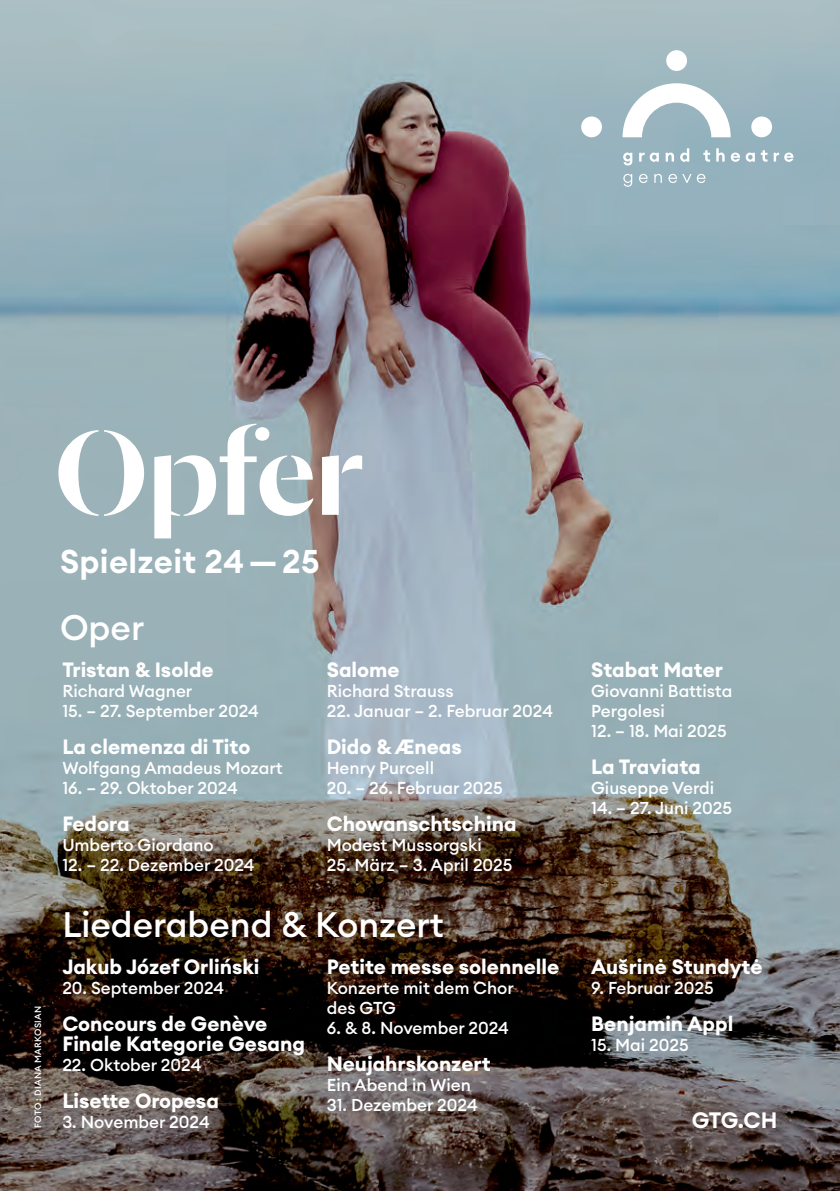
<style>
.page{position:relative;width:840px;height:1191px;background:#fff}
.page>*{position:absolute;margin:0;border:0;box-sizing:border-box;transform-origin:0 0}
.t1{font:500 132.8px "Dala Moa";color:#fff}
.t2{font:500 35px "Euclid Circular A";color:#fff}
.t3{font:600 32.4px "Euclid Circular A";letter-spacing:.01em;color:#fff}
.t4{font:600 22px "Euclid Circular A";color:#fff}
.t5{font:700 20.4px/20px "Euclid Circular A";color:#fff}
.t6{font:500 17px/20px "Euclid Circular A";color:#fff}
.t7{font:500 9px "Euclid Circular A";letter-spacing:.03em;color:#fff}
</style>
<div class="page">
<img style="left:0;top:0;width:839px;height:1191px">
<div style="left:666px;top:50px;width:20px;height:21px;background:#fff;border-radius:50%"></div>
<div style="left:581px;top:116px;width:20px;height:21px;background:#fff;border-radius:50%"></div>
<div style="left:750px;top:116px;width:21px;height:21px;background:#fff;border-radius:50%"></div>
<svg style="left:622px;top:83px;width:108px;height:54px"></svg>
<svg style="left:622px;top:153px;width:10px;height:12px"></svg>
<svg style="left:638px;top:153px;width:20px;height:9px"></svg>
<svg style="left:665px;top:153px;width:8px;height:9px"></svg>
<svg style="left:679px;top:148px;width:10px;height:14px"></svg>
<svg style="left:703px;top:150px;width:6px;height:12px"></svg>
<svg style="left:715px;top:148px;width:9px;height:14px"></svg>
<svg style="left:730px;top:153px;width:9px;height:9px"></svg>
<svg style="left:745px;top:153px;width:9px;height:9px"></svg>
<svg style="left:760px;top:150px;width:7px;height:12px"></svg>
<svg style="left:773px;top:153px;width:20px;height:9px"></svg>
<svg style="left:623px;top:174px;width:9px;height:13px"></svg>
<svg style="left:638px;top:174px;width:9px;height:9px"></svg>
<svg style="left:654px;top:174px;width:7px;height:9px"></svg>
<svg style="left:668px;top:174px;width:37px;height:9px"></svg>
<p class="t7" style="left:32px;top:1127px;width:123px;rotate:-90deg">FOTO : DIANA MARKOSIAN</p>
<h1 class="t1" style="left:54px;top:389px;width:310px">Opfer</h1>
<h3 class="t3" style="left:60px;top:541px;width:261px">Spielzeit 24 — 25</h3>
<h2 class="t2" style="left:60px;top:605px;width:86px">Oper</h2>
<p class="t5" style="left:62px;top:660px;width:153px">Tristan &amp; Isolde</p>
<p class="t6" style="left:62px;top:681px;width:131px">Richard Wagner</p>
<p class="t6" style="left:62px;top:701px;width:198px">15. – 27. September 2024</p>
<p class="t5" style="left:62px;top:737px;width:189px">La clemenza di Tito</p>
<p class="t6" style="left:62px;top:758px;width:222px">Wolfgang Amadeus Mozart</p>
<p class="t6" style="left:62px;top:778px;width:177px">16. – 29. Oktober 2024</p>
<p class="t5" style="left:62px;top:814px;width:69px">Fedora</p>
<p class="t6" style="left:62px;top:835px;width:153px">Umberto Giordano</p>
<p class="t6" style="left:62px;top:855px;width:194px">12. – 22. Dezember 2024</p>
<p class="t5" style="left:326px;top:660px;width:74px">Salome</p>
<p class="t6" style="left:326px;top:681px;width:128px">Richard Strauss</p>
<p class="t6" style="left:326px;top:701px;width:227px">22. Januar – 2. Februar 2024</p>
<p class="t5" style="left:326px;top:737px;width:136px">Dido &amp; Æneas</p>
<p class="t6" style="left:326px;top:758px;width:109px">Henry Purcell</p>
<p class="t6" style="left:326px;top:778px;width:177px">20. – 26. Februar 2025</p>
<p class="t5" style="left:326px;top:814px;width:191px">Chowanschtschina</p>
<p class="t6" style="left:326px;top:835px;width:156px">Modest Mussorgski</p>
<p class="t6" style="left:326px;top:855px;width:187px">25. März – 3. April 2025</p>
<h2 class="t2" style="left:62px;top:901px;width:383px">Liederabend &amp; Konzert</h2>
<p class="t5" style="left:62px;top:956px;width:198px">Jakub Józef Orliński</p>
<p class="t6" style="left:62px;top:977px;width:163px">20. September 2024</p>
<p class="t5" style="left:62px;top:1013px;width:244px">Concours de Genève<br>Finale Kategorie Gesang</p>
<p class="t6" style="left:62px;top:1054px;width:140px">22. Oktober 2024</p>
<p class="t5" style="left:62px;top:1090px;width:158px">Lisette Oropesa</p>
<p class="t6" style="left:62px;top:1111px;width:149px">3. November 2024</p>
<p class="t5" style="left:326px;top:956px;width:234px">Petite messe solennelle</p>
<p class="t6" style="left:326px;top:977px;width:188px">Konzerte mit dem Chor des GTG</p>
<p class="t6" style="left:326px;top:1017px;width:183px">6. &amp; 8. November 2024</p>
<p class="t5" style="left:326px;top:1053px;width:165px">Neujahrskonzert</p>
<p class="t6" style="left:326px;top:1074px;width:146px">Ein Abend in Wien</p>
<p class="t6" style="left:326px;top:1094px;width:152px">31. Dezember 2024</p>
<p class="t5" style="left:591px;top:660px;width:133px">Stabat Mater</p>
<p class="t6" style="left:591px;top:681px;width:142px">Giovanni Battista<br>Pergolesi</p>
<p class="t6" style="left:591px;top:721px;width:137px">12. – 18. Mai 2025</p>
<p class="t5" style="left:591px;top:757px;width:111px">La Traviata</p>
<p class="t6" style="left:591px;top:778px;width:124px">Giuseppe Verdi</p>
<p class="t6" style="left:591px;top:798px;width:142px">14. – 27. Juni 2025</p>
<p class="t5" style="left:591px;top:956px;width:173px">Aušrinė Stundytė</p>
<p class="t6" style="left:591px;top:977px;width:124px">9. Februar 2025</p>
<p class="t5" style="left:591px;top:1013px;width:143px">Benjamin Appl</p>
<p class="t6" style="left:591px;top:1034px;width:99px">15. Mai 2025</p>
<p class="t4" style="left:691px;top:1105px;width:87px">GTG.CH</p>
</div>
